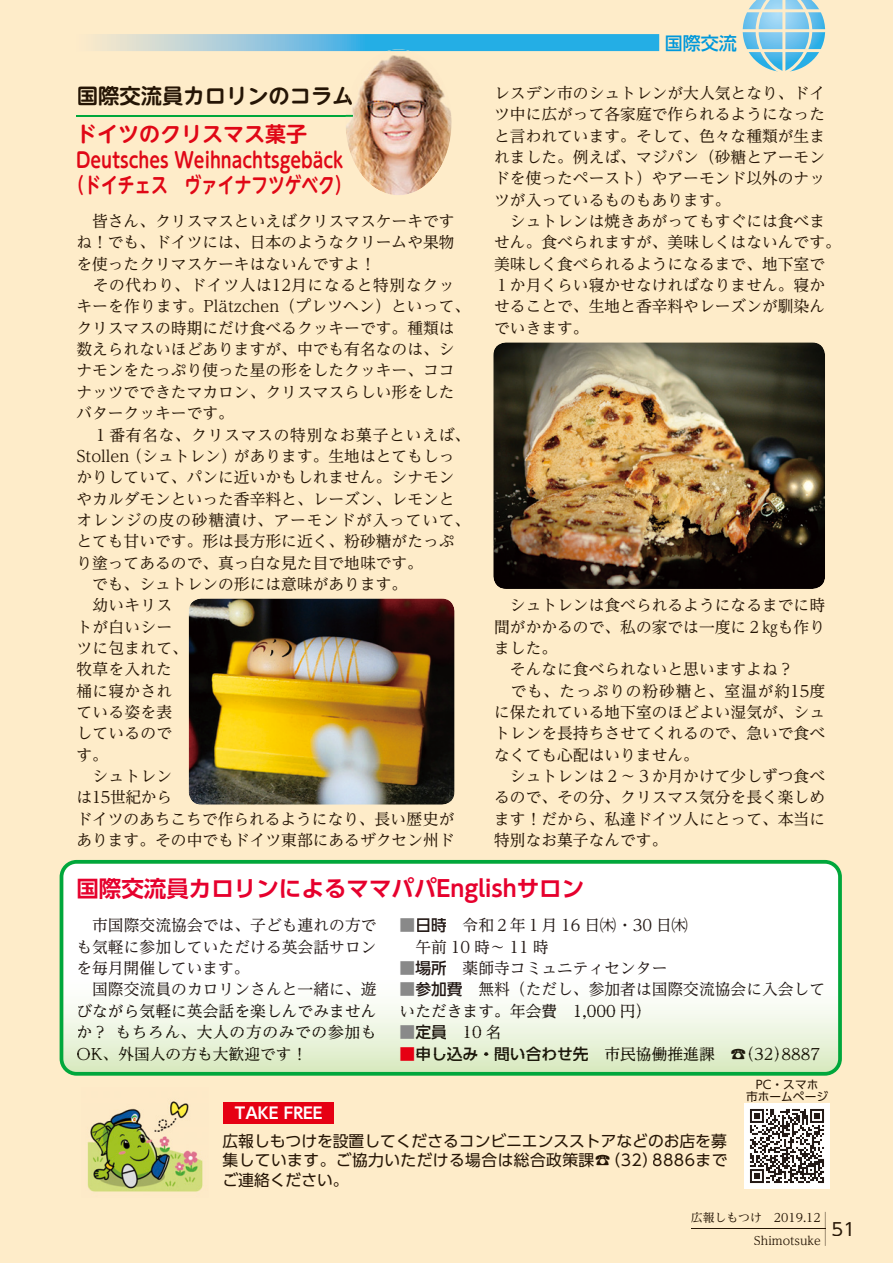
<style>
.page{position:relative;width:893px;height:1263px;background:#fff}
.page>*{position:absolute;margin:0;border:0;box-sizing:border-box;transform-origin:0 0}
.t1{font:22.5px "UD Shin Go Pr 6 N De Bold 90 pv RKSJ H";color:#e6002d}
.t2{font:21.3px "UD Shin M Go Pr 6 N De Bold 90 pv RKSJ H";color:#251505}
.t3{font:21px "UD Shin M Go Pr 6 N De Bold 90 pv RKSJ H";color:#e00716;scale:.81 1}
.t4{font:21px "UD Shin M Go Pr 6 N De Bold 90 pv RKSJ H";color:#e00716;scale:.8 1}
.t5{font:21px "UD Shin M Go Pr 6 N De Bold 90 pv RKSJ H";color:#e00716}
.t6{font:18px "UD Shin Go Pr 6 N Medium 90 pv RKSJ H";color:#0098db}
.t7{font:17.7px "UD Shin Go Pr 6 N Regular 90 pv RKSJ H";color:#251505}
.t8{font:15.75px/21.3px "UD Reimin Pr 6 N Regular 90 pv RKSJ H";color:#251505}
.t9{font:15.75px/21.3px "UD Reimin Pr 6 N Regular 90 pv RKSJ H";letter-spacing:.005em;color:#231916}
.t10{font:15.75px/19.5px "UD Shin Go Pr 6 N Regular 90 pv RKSJ H";letter-spacing:.025em;color:#251505;text-align:justify}
.t11{font:15.75px "UD Reimin Pr 6 N Regular 90 pv RKSJ H";letter-spacing:.05em;color:#251505}
.t12{font:15.75px "UD Shin Go Pr 6 N Medium 90 pv RKSJ H";color:#1d180d}
.t13{font:15.75px "UD Reimin Pr 6 N Regular 90 pv RKSJ H";letter-spacing:.04em;color:#251505}
.t14{font:15.75px "UD Shin Go Pr 6 N De Bold 90 pv RKSJ H";color:#fff}
.t15{font:15.75px "UD Reimin Pr 6 N Regular 90 pv RKSJ H";letter-spacing:-.025em;color:#251505}
.t16{font:15.75px "UD Reimin Pr 6 N Regular 90 pv RKSJ H";color:#1f1811}
.t17{font:11.7px/22.2px "UD Reimin Pr 6 N Regular 90 pv RKSJ H";color:#251505;text-align:right}
.t18{font:11.7px/12px "UD Shin Go Pr 6 N Regular 90 pv RKSJ H";color:#251505;text-align:center}
.s1{color:#211914}
.s2{color:#221914}
.s3{color:#1f1811}
.s4{color:#1f1810}
.s5{color:#1d180c}
.s6{color:#1c180a}
.s7{color:#1d180d}
.s8{font-family:"Ryumin Pr 6 N Reg 90 pv RKSJ H";color:#898989}
.s9{font-family:"UD Shin Go Pr 6 N Medium 90 pv RKSJ H"}
.s10{color:#211913}
.s11{font-family:"Ryumin Pr 6 N Reg 90 pv RKSJ H";color:#e60013}
.s12{font-family:"UD Reimin Pr 6 N Regular 90 pv RKSJ H"}
.s13{font-family:"UD Reimin Pr 6 N Regular 90 pv RKSJ H";color:#1d180c}
</style>
<div class="page">
<div style="left:0;top:0;width:892px;height:1263px;background:#feecc9"></div>
<div style="left:223px;top:1103px;width:111px;height:21px;background:#e60013"></div>
<svg style="left:60px;top:860px;width:781px;height:216px;background:#e9f5e8"></svg>
<svg style="left:97px;top:34px;width:562px;height:17px;background:#61bcdf"></svg>
<hr style="left:76px;top:115px;width:277px;height:2px;background:#00a73c">
<img style="left:744px;top:1103px;width:86px;height:86px">
<img style="left:345px;top:51px;width:106px;height:144px">
<img style="left:387px;top:49px;width:23px;height:2px">
<svg style="left:345px;top:115px;width:8px;height:2px"></svg>
<img style="left:347px;top:86px;width:5px;height:20px">
<svg style="left:742px;top:0;width:83px;height:72px"></svg>
<hr style="left:739px;top:49px;width:88px;height:3px;background:#feecc9">
<hr style="left:739px;top:9px;width:88px;height:3px;background:#feecc9">
<img style="left:87px;top:1101px;width:116px;height:91px">
<div style="left:76px;top:918px;width:300px;height:15px;background:#fff"></div>
<div style="left:79px;top:939px;width:296px;height:15px;background:#fff"></div>
<div style="left:79px;top:961px;width:161px;height:14px;background:#fff"></div>
<div style="left:76px;top:982px;width:300px;height:15px;background:#fdfefb"></div>
<div style="left:78px;top:1003px;width:297px;height:15px;background:#f7faf1"></div>
<div style="left:78px;top:1025px;width:296px;height:14px;background:#eef5e2"></div>
<div style="left:77px;top:1046px;width:223px;height:15px;background:#e2efd0"></div>
<div style="left:417px;top:918px;width:29px;height:15px;background:#fff"></div>
<div style="left:447px;top:918px;width:240px;height:15px;background:#fff"></div>
<div style="left:399px;top:939px;width:149px;height:15px;background:#fff"></div>
<div style="left:415px;top:961px;width:31px;height:15px;background:#fff"></div>
<div style="left:447px;top:961px;width:219px;height:14px;background:#fff"></div>
<div style="left:416px;top:982px;width:46px;height:15px;background:#fdfefb"></div>
<div style="left:462px;top:982px;width:361px;height:15px;background:#fdfefb"></div>
<div style="left:401px;top:1003px;width:239px;height:16px;background:#f6faf0"></div>
<div style="left:416px;top:1025px;width:30px;height:15px;background:#eef5e2"></div>
<div style="left:447px;top:1025px;width:52px;height:14px;background:#eef5e2"></div>
<div style="left:417px;top:1046px;width:171px;height:15px;background:#e2efd0"></div>
<div style="left:588px;top:1046px;width:231px;height:15px;background:#e2efd0"></div>
<svg style="left:824px;top:1212px;width:1px;height:34px"></svg>
<hr style="left:691px;top:1229px;width:134px;height:1px;background:#251505">
<img style="left:189px;top:599px;width:265px;height:206px;border-radius:13px">
<img style="left:493px;top:342px;width:332px;height:247px;border-radius:13px">
<h2 class="t2" style="left:77px;top:88px;width:278px">国際交流員カロリンのコラム</h2>
<h3 class="t5" style="left:76px;top:126px;width:232px">ドイツのクリスマス菓子</h3>
<h3 class="t3" style="left:76px;top:152px;width:331px">Deutsches Weihnachtsgebäck</h3>
<h3 class="t4" style="left:68px;top:177px;width:356px">（ドイチェス　ヴァイナフツゲベク）</h3>
<p class="t8" style="left:92px;top:213px;width:364px">皆さん、クリスマスといえばクリスマスケーキです</p>
<p class="t8" style="left:76px;top:234px;width:380px">ね！でも、ドイツには、日本のようなクリームや果物</p>
<p class="t8" style="left:76px;top:255px;width:301px">を使ったクリマスケーキはないんですよ！</p>
<p class="t13" style="left:76px;top:279px;width:380px">　その代わり、ドイツ人は12月になると特別なクッ</p>
<p class="t8" style="left:76px;top:298px;width:395px">キーを作ります。Plätzchen（プレツヘン）といって、</p>
<p class="t8" style="left:76px;top:319px;width:380px">クリスマスの時期にだけ食べるクッキーです。種類は</p>
<p class="t8" style="left:76px;top:341px;width:380px">数えられないほどありますが、中でも有名なのは、シ</p>
<p class="t8" style="left:76px;top:362px;width:380px">ナモンをたっぷり使った星の形をしたクッキー、ココ</p>
<p class="t8" style="left:76px;top:383px;width:380px">ナッツでできたマカロン、クリスマスらしい形をした</p>
<p class="t8" style="left:76px;top:405px;width:159px">バタークッキーです。</p>
<p class="t11" style="left:76px;top:429px;width:395px">　１番有名な、クリスマスの特別なお菓子といえば、</p>
<p class="t8" style="left:76px;top:447px;width:380px">Stollen（シュトレン）があります。生地はとてもしっ</p>
<p class="t8" style="left:76px;top:469px;width:380px">かりしていて、パンに近いかもしれません。シナモン</p>
<p class="t8" style="left:76px;top:490px;width:380px">やカルダモンといった香辛料と、レーズン、レモンと</p>
<p class="t11" style="left:76px;top:514px;width:395px">オレンジの皮の砂糖漬け、アーモンドが入っていて、</p>
<p class="t8" style="left:76px;top:533px;width:380px">とても甘いです。形は長方形に近く、粉砂糖がたっぷ</p>
<p class="t8" style="left:76px;top:554px;width:348px">り塗ってあるので、真っ白な見た目で地味です。</p>
<p class="t8" style="left:76px;top:575px;width:332px">　でも、シュトレンの形には意味があります。</p>
<p class="t8" style="left:92px;top:597px;width:81px">幼いキリス</p>
<p class="t8" style="left:76px;top:618px;width:97px">トが白いシー</p>
<p class="t8" style="left:76px;top:640px;width:113px">ツに包まれて、</p>
<p class="t8" style="left:76px;top:661px;width:97px">牧草を入れた</p>
<p class="t8" style="left:76px;top:682px;width:97px">桶に寝かされ</p>
<p class="t8" style="left:76px;top:704px;width:97px">ている姿を表</p>
<p class="t8" style="left:76px;top:725px;width:97px">しているので</p>
<p class="t8" style="left:76px;top:746px;width:33px">す。</p>
<p class="t8" style="left:76px;top:768px;width:97px">　シュトレン</p>
<p class="t15" style="left:76px;top:792px;width:97px">は15世紀から</p>
<p class="t8" style="left:76px;top:810px;width:380px">ドイツのあちこちで作られるようになり、長い歴史が</p>
<p class="t8" style="left:76px;top:832px;width:380px">あります。その中でもドイツ東部にあるザクセン州ド</p>
<p class="t6" style="left:665px;top:36px;width:74px">国際交流</p>
<p class="t8" style="left:494px;top:85px;width:348px">レスデン市のシュトレンが大人気となり、ドイツ中に広がって各家庭で作られるようになったと言われています。そして、色々な種類が生まれました。例えば、マジパン（砂糖とアーモンドを使ったペースト）やアーモンド以外のナッツが入っているものもあります。<br>　シュトレンは焼きあがってもすぐには食べません。食べられますが、美味しくはないんです。美味しく食べられるようになるまで、地下室で<br>１か月くらい寝かせなければなりません。寝かせることで、生地と香辛料やレーズンが馴染んでいきます。</p>
<p class="t8" style="left:494px;top:597px;width:332px">　シュトレンは食べられるようになるまでに時間がかかるので、私の家では一度に２㎏も作りました。<br>　そんなに食べられないと思いますよね？<br>　でも、たっぷりの粉砂糖と、室温が約15度に保たれている地下室のほどよい湿気が、シュトレンを長持ちさせてくれるので、急いで食べなくても心配はいりません。<br>　シュトレンは２～３か月かけて少しずつ食べるので、その分、クリスマス気分を長く楽しめます！だから、私達ドイツ人にとって、本当に特別なお菓子なんです。</p>
<h1 class="t1" style="left:76px;top:881px;width:509px">国際交流員カロリンによるママパパEnglishサロン</h1>
<p class="t9" style="left:76px;top:917px;width:302px">　市国際交流協会では、子ども連れの方でも気軽に参加していただける英会話サロンを毎月開催しています。<br>　国際交流員のカロリンさんと一緒に、遊<span class="s1">びな</span><span class="s2">がら</span><span class="s1">気軽に英会話を楽</span><span class="s2">しんでみません</span><span class="s3">か？もちろん</span><span class="s4">、</span><span class="s3">大人の方のみでの参加も<br></span><span class="s5">OK</span><span class="s6">、外</span><span class="s7">国人の方も大歓迎です</span><span class="s5">！</span></p>
<p class="t9" style="left:399px;top:917px;width:289px"><span class="s8">■</span><span class="s9">日時</span>　令和２年１月 16 日㈭ ・30 日㈭　午前 10 時～ 11 時</p>
<p class="t9" style="left:399px;top:960px;width:269px"><span class="s8">■</span><span class="s9">場所</span> 薬師寺コミュニティセンター</p>
<p class="t9" style="left:399px;top:981px;width:427px"><span class="s8">■</span><span class="s9">参加費</span>　無料（ただし、参加者は国際交流協会に入会して<span class="s2">いただきます</span><span class="s10">。年</span><span class="s1">会費</span> <span class="s2">1</span><span class="s10">,0</span><span class="s2">00</span> <span class="s1">円）</span></p>
<p class="t16" style="left:399px;top:1026px;width:103px"><span class="s8">■</span><span class="s9">定員</span> 10 名</p>
<p class="t12" style="left:399px;top:1048px;width:422px"><span class="s11">■</span>申し込み・問い合わせ先 <span class="s12">市民協働推進課</span> <span class="s13">☎</span><span class="s12">（32）</span><span class="s13">8887</span></p>
<p class="t14" style="left:235px;top:1108px;width:89px">TAKE FREE</p>
<p class="t10" style="left:222px;top:1133px;width:506px">広報しもつけを設置してくださるコンビニエンスストアなどのお店を募集しています。ご協力いただける場合は総合政策課☎（32）8886までご連絡ください。</p>
<p class="t18" style="left:746px;top:1080px;width:83px">PC・スマホ<br>市ホームページ</p>
<p class="t17" style="left:690px;top:1208px;width:132px">広報しもつけ　2019.12<br>Shimotsuke</p>
<p class="t7" style="left:831px;top:1222px;width:25px">51</p>
</div>
